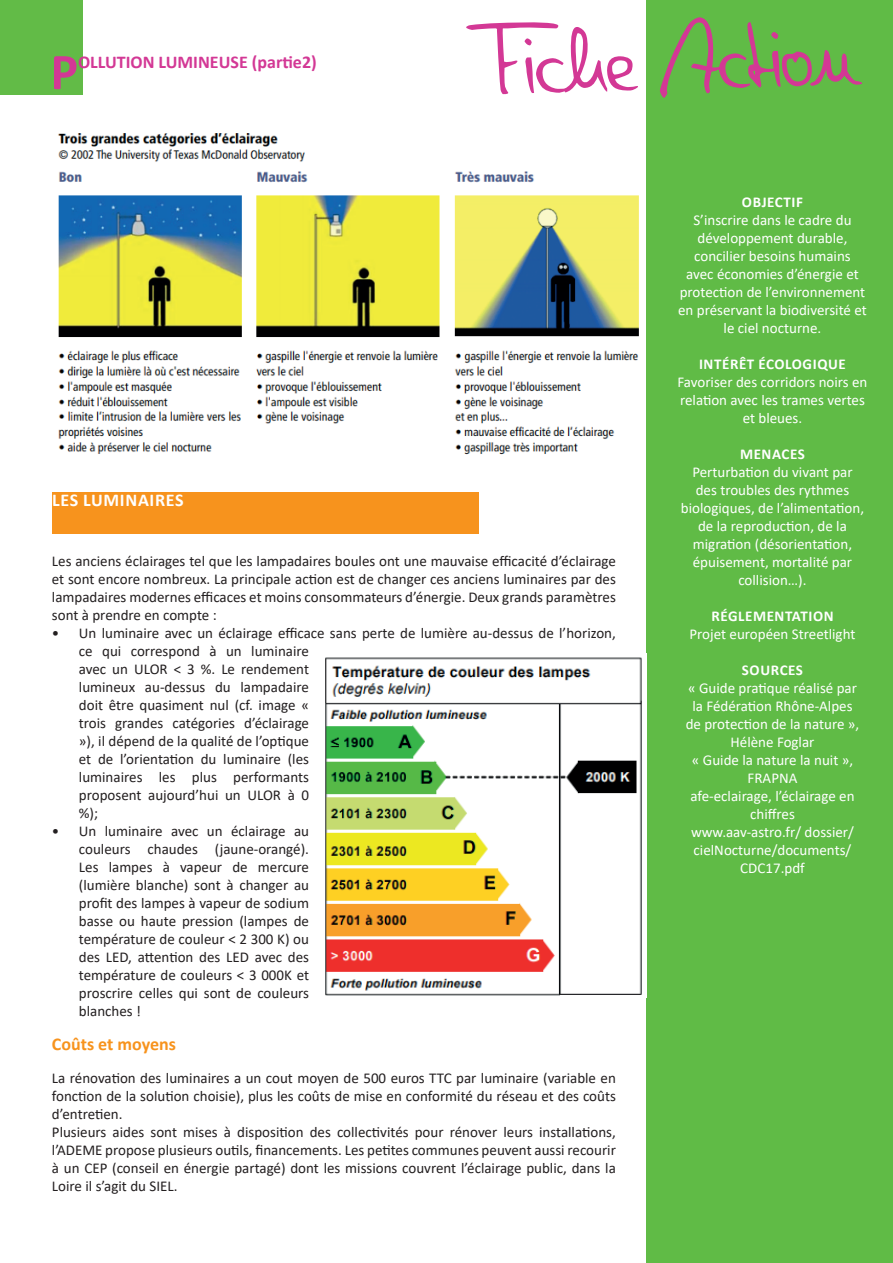
<style>
.page{position:relative;width:893px;height:1263px;background:#fff}
.page>*{position:absolute;margin:0;border:0;box-sizing:border-box;transform-origin:0 0}
.t1{font:101.7px "Denise";color:#d33895}
.t2{font:700 52.05px "Calibri";color:#d33895}
.t3{font:700 18px "Calibri";color:#d33895}
.t4{font:700 18px "Calibri";letter-spacing:.04em;color:#fff}
.t5{font:700 18px "Calibri";color:#f7931d}
.t6{font:15px/18px "Calibri";color:#231f20}
.t7{font:15px/18px "Calibri";color:#fff;text-align:center}
.t8{font:700 15px "Calibri";letter-spacing:.04em;color:#fff}
</style>
<div class="page">
<div style="left:0;top:0;width:82px;height:95px;background:#62bb47"></div>
<div style="left:646px;top:0;width:247px;height:1263px;background:#60bb46"></div>
<div style="left:52px;top:492px;width:426px;height:41px;background:#f7931d"></div>
<img style="left:58px;top:133px;width:581px;height:322px">
<img style="left:325px;top:657px;width:317px;height:339px">
<h2 class="t2" style="left:50px;top:35px;width:29px">P</h2>
<p class="t3" style="left:78px;top:49px;width:240px">OLLUTION LUMINEUSE (partie2)</p>
<h1 class="t1" style="left:468px;top:6px;width:391px;rotate:-1deg">Fiche Action</h1>
<p class="t4" style="left:52px;top:487px;width:133px">LES LUMINAIRES</p>
<p class="t6" style="left:52px;top:551px;width:565px;text-align:justify">Les anciens éclairages tel que les lampadaires boules ont une mauvaise efficacité d’éclairage et sont encore nombreux. La principale action est de changer ces anciens luminaires par des lampadaires modernes efficaces et moins consommateurs d’énergie. Deux grands paramètres sont à prendre en compte :</p>
<p class="t6" style="left:79px;top:623px;width:538px;text-indent:-27px">• Un luminaire avec un éclairage efficace sans perte de lumière au-dessus de l’horizon, ce qui correspond à un luminaire<br>avec un ULOR &lt; 3 %. Le rendement<br>lumineux au-dessus du lampadaire<br>doit être quasiment nul (cf. image «<br>trois grandes catégories d’éclairage<br>»), il dépend de la qualité de l’optique<br>et de l’orientation du luminaire (les<br>luminaires les plus performants<br>proposent aujourd’hui un ULOR à 0<br>%);</p>
<p class="t6" style="left:79px;top:821px;width:232px;text-align:justify;text-indent:-27px">• Un luminaire avec un éclairage au couleurs chaudes (jaune-orangé).<br>Les lampes à vapeur de mercure (lumière blanche) sont à changer au profit des lampes à vapeur de sodium basse ou haute pression (lampes de température de couleur &lt; 2 300 K) ou des LED, attention des LED avec des température de couleurs &lt; 3 000K et proscrire celles qui sont de couleurs blanches !</p>
<p class="t5" style="left:52px;top:1032px;width:126px">Coûts et moyens</p>
<p class="t6" style="left:52px;top:1068px;width:565px">La rénovation des luminaires a un cout moyen de 500 euros TTC par luminaire (variable en fonction de la solution choisie), plus les coûts de mise en conformité du réseau et des coûts d’entretien.<br>Plusieurs aides sont mises à disposition des collectivités pour rénover leurs installations, l’ADEME propose plusieurs outils, financements. Les petites communes peuvent aussi recourir à un CEP (conseil en énergie partagé) dont les missions couvrent l’éclairage public, dans la Loire il s’agit du SIEL.</p>
<p class="t8" style="left:742px;top:191px;width:63px">OBJECTIF</p>
<p class="t7" style="left:678px;top:210px;width:190px">S’inscrire dans le cadre du développement durable, concilier besoins humains<br>avec économies d’énergie et protection de l’environnement en préservant la biodiversité et le ciel nocturne.</p>
<p class="t8" style="left:699px;top:353px;width:148px">INTÉRÊT ÉCOLOGIQUE</p>
<p class="t7" style="left:677px;top:372px;width:192px">Favoriser des corridors noirs en relation avec les trames vertes et bleues.</p>
<p class="t8" style="left:740px;top:443px;width:66px">MENACES</p>
<p class="t7" style="left:681px;top:462px;width:185px">Perturbation du vivant par des troubles des rythmes biologiques, de l’alimentation, de la reproduction, de la migration (désorientation, épuisement, mortalité par collision…).</p>
<p class="t8" style="left:711px;top:605px;width:124px">RÉGLEMENTATION</p>
<p class="t7" style="left:689px;top:624px;width:167px">Projet européen Streetlight</p>
<p class="t8" style="left:742px;top:659px;width:63px">SOURCES</p>
<p class="t7" style="left:686px;top:678px;width:175px">« Guide pratique réalisé par la Fédération Rhône-Alpes de protection de la nature »,<br>Hélène Foglar<br>« Guide la nature la nuit »,<br>FRAPNA<br>afe-eclairage, l’éclairage en chiffres<br>www.aav-astro.fr/ dossier/ cielNocturne/documents/<br>CDC17.pdf</p>
</div>
